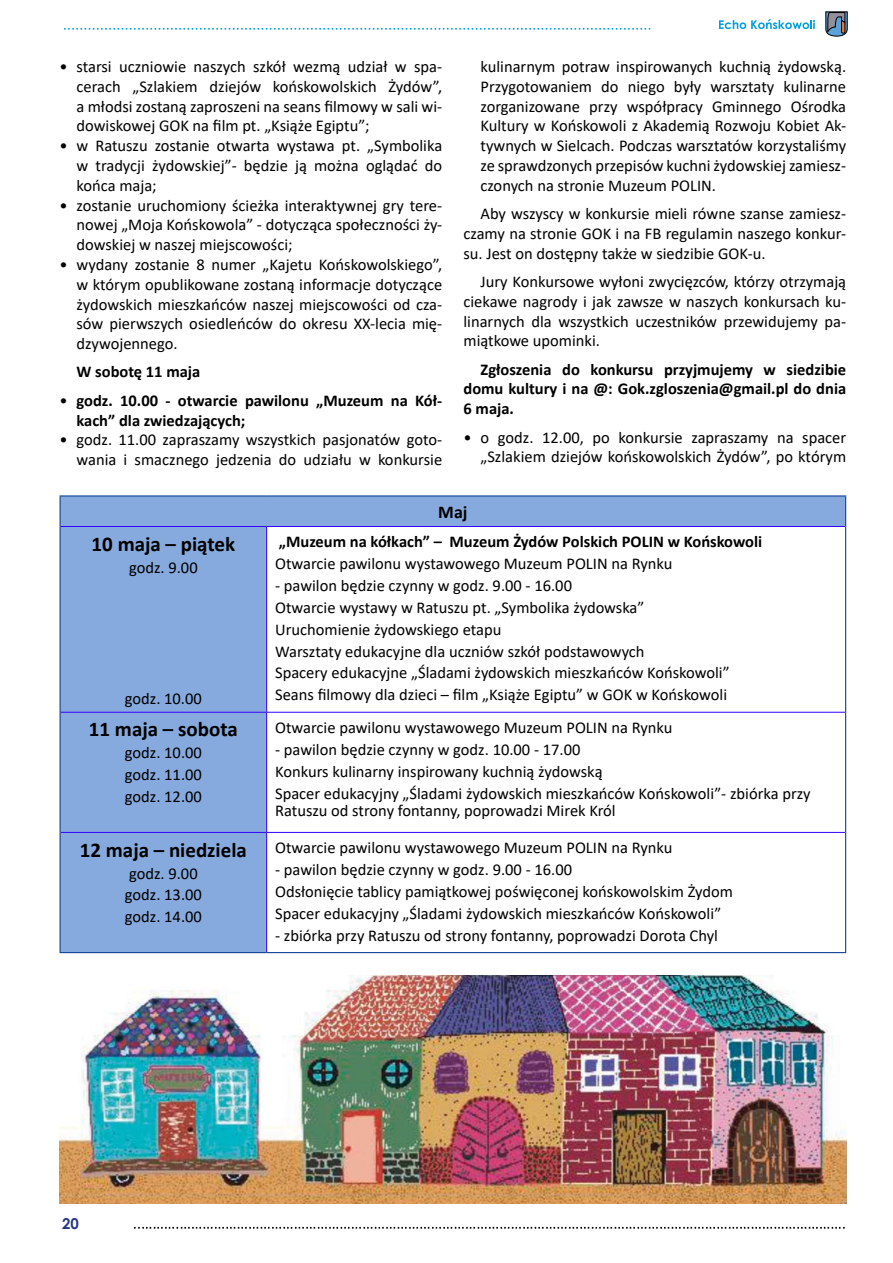
<style>
.page{position:relative;width:893px;height:1263px;background:#fff}
.page>*{position:absolute;margin:0;border:0;box-sizing:border-box;transform-origin:0 0}
.t1{font:700 21px "Calibri";color:#000}
.t2{font:700 18px "Calibri";color:#000}
.t3{font:16.5px/19.8px "Calibri";color:#000;text-align:justify}
.t4{font:700 16.5px/19.8px "Calibri";color:#000}
.t5{font:700 15px "Century Gothic";color:#283583}
.s1{font-weight:400}
</style>
<div class="page">
<svg style="left:134px;top:1227px;width:711px;height:2px"></svg>
<svg style="left:719px;top:19px;width:96px;height:10px"></svg>
<svg style="left:64px;top:28px;width:586px;height:2px"></svg>
<svg style="left:825px;top:12px;width:22px;height:24px"></svg>
<svg style="left:61px;top:496px;width:784px;height:456px"></svg>
<hr style="left:61px;top:526px;width:206px;height:1px;background:#3000ff">
<hr style="left:267px;top:526px;width:578px;height:1px;background:#3000ff">
<hr style="left:61px;top:712px;width:206px;height:1px;background:#3000ff">
<hr style="left:267px;top:712px;width:578px;height:1px;background:#3000ff">
<hr style="left:61px;top:832px;width:206px;height:1px;background:#3000ff">
<hr style="left:267px;top:832px;width:578px;height:1px;background:#3000ff">
<hr style="left:266px;top:527px;width:1px;height:185px;background:#3000ff">
<hr style="left:266px;top:713px;width:1px;height:119px;background:#3000ff">
<hr style="left:266px;top:833px;width:1px;height:119px;background:#3000ff">
<hr style="left:60px;top:495px;width:207px;height:1px;background:#164194">
<hr style="left:60px;top:496px;width:1px;height:30px;background:#164194">
<hr style="left:267px;top:495px;width:579px;height:1px;background:#164194">
<hr style="left:845px;top:496px;width:1px;height:30px;background:#164194">
<hr style="left:60px;top:526px;width:1px;height:186px;background:#164194">
<hr style="left:845px;top:526px;width:1px;height:186px;background:#164194">
<hr style="left:60px;top:712px;width:1px;height:120px;background:#164194">
<hr style="left:845px;top:712px;width:1px;height:120px;background:#164194">
<hr style="left:60px;top:832px;width:1px;height:120px;background:#164194">
<hr style="left:845px;top:832px;width:1px;height:120px;background:#164194">
<hr style="left:60px;top:952px;width:207px;height:1px;background:#164194">
<hr style="left:267px;top:952px;width:579px;height:1px;background:#164194">
<img style="left:60px;top:975px;width:786px;height:228px">
<p class="t3" style="left:77px;top:56px;width:367px;text-indent:-17px">• starsi uczniowie naszych szkół wezmą udział w spa&shy;cerach „Szlakiem dziejów końskowolskich Żydów”, a młodsi zostaną zaproszeni na seans filmowy w sali wi&shy;dowiskowej GOK na film pt. „Książe Egiptu”;</p>
<p class="t3" style="left:77px;top:135px;width:367px;text-indent:-17px">• w Ratuszu zostanie otwarta wystawa pt. „Symbolika w tradycji żydowskiej”- będzie ją można oglądać do końca maja;</p>
<p class="t3" style="left:77px;top:195px;width:367px;text-indent:-17px">• zostanie uruchomiony ścieżka interaktywnej gry tere&shy;nowej „Moja Końskowola” - dotycząca społeczności ży&shy;dowskiej w naszej miejscowości;</p>
<p class="t3" style="left:77px;top:254px;width:367px;text-indent:-17px">• wydany zostanie 8 numer „Kajetu Końskowolskiego”, w którym opublikowane zostaną informacje dotyczące żydowskich mieszkańców naszej miejscowości od cza&shy;sów pierwszych osiedleńców do okresu XX-lecia mię&shy;dzywojennego.</p>
<p class="t4" style="left:77px;top:362px;width:125px">W sobotę 11 maja</p>
<p class="t4" style="left:77px;top:390px;width:367px;text-indent:-17px"><span class="s1">•</span> godz. 10.00 - otwarcie pawilonu „Muzeum na Kół&shy;kach” dla zwiedzających;</p>
<p class="t3" style="left:60px;top:430px;width:384px;text-align:right">• godz. 11.00 zapraszamy wszystkich pasjonatów goto&shy;wania i smacznego jedzenia do udziału w konkursie</p>
<p class="t3" style="left:480px;top:56px;width:367px">kulinarnym potraw inspirowanych kuchnią żydowską.<br>Przygotowaniem do niego były warsztaty kulinarne zorganizowane przy współpracy Gminnego Ośrodka Kultury w Końskowoli z Akademią Rozwoju Kobiet Ak&shy;tywnych w Sielcach. Podczas warsztatów korzystaliśmy ze sprawdzonych przepisów kuchni żydowskiej zamiesz&shy;czonych na stronie Muzeum POLIN.</p>
<p class="t3" style="left:463px;top:203px;width:384px;text-indent:17px">Aby wszyscy w konkursie mieli równe szanse zamiesz&shy;czamy na stronie GOK i na FB regulamin naszego konkur&shy;su. Jest on dostępny także w siedzibie GOK-u.</p>
<p class="t3" style="left:463px;top:271px;width:384px;text-indent:17px">Jury Konkursowe wyłoni zwycięzców, którzy otrzymają ciekawe nagrody i jak zawsze w naszych konkursach ku&shy;linarnych dla wszystkich uczestników przewidujemy pa&shy;miątkowe upominki.</p>
<p class="t4" style="left:463px;top:359px;width:384px;text-align:justify;text-indent:17px">Zgłoszenia do konkursu przyjmujemy w siedzibie domu kultury i na @: Gok.zgloszenia@gmail.pl do dnia 6 maja.</p>
<p class="t3" style="left:463px;top:427px;width:384px;text-align:right">• o godz. 12.00, po konkursie zapraszamy na spacer „Szlakiem dziejów końskowolskich Żydów”, po którym</p>
<p class="t1" style="left:92px;top:529px;width:145px">10 maja – piątek</p>
<p class="t3" style="left:129px;top:557px;width:70px">godz. 9.00</p>
<p class="t3" style="left:125px;top:688px;width:79px">godz. 10.00</p>
<p class="t1" style="left:89px;top:715px;width:150px">11 maja – sobota</p>
<p class="t3" style="left:125px;top:741px;width:79px;line-height:21.9px">godz. 10.00 godz. 11.00 godz. 12.00</p>
<p class="t1" style="left:80px;top:835px;width:169px">12 maja – niedziela</p>
<p class="t3" style="left:125px;top:862px;width:79px;line-height:21.9px;text-align:left">godz. 9.00 godz. 13.00 godz. 14.00</p>
<p class="t2" style="left:438px;top:499px;width:31px">Maj</p>
<p class="t4" style="left:279px;top:532px;width:485px">„Muzeum na kółkach” – Muzeum Żydów Polskich POLIN w Końskowoli</p>
<p class="t3" style="left:275px;top:553px;width:399px">Otwarcie pawilonu wystawowego Muzeum POLIN na Rynku</p>
<p class="t3" style="left:275px;top:574px;width:456px;line-height:21.9px;text-align:left">- pawilon będzie czynny w godz. 9.00 - 16.00<br>Otwarcie wystawy w Ratuszu pt. „Symbolika żydowska” Uruchomienie żydowskiego etapu<br>Warsztaty edukacyjne dla uczniów szkół podstawowych<br>Spacery edukacyjne „Śladami żydowskich mieszkańców Końskowoli” Seans filmowy dla dzieci – film „Książe Egiptu” w GOK w Końskowoli</p>
<p class="t3" style="left:275px;top:717px;width:399px">Otwarcie pawilonu wystawowego Muzeum POLIN na Rynku</p>
<p class="t3" style="left:275px;top:738px;width:537px;line-height:21.9px;text-align:left">- pawilon będzie czynny w godz. 10.00 - 17.00<br>Konkurs kulinarny inspirowany kuchnią żydowską<br>Spacer edukacyjny „Śladami żydowskich mieszkańców Końskowoli”- zbiórka przy</p>
<p class="t3" style="left:275px;top:800px;width:342px">Ratuszu od strony fontanny, poprowadzi Mirek Król</p>
<p class="t3" style="left:275px;top:837px;width:399px">Otwarcie pawilonu wystawowego Muzeum POLIN na Rynku</p>
<p class="t3" style="left:275px;top:858px;width:459px;line-height:21.9px;text-align:left">- pawilon będzie czynny w godz. 9.00 - 16.00<br>Odsłonięcie tablicy pamiątkowej poświęconej końskowolskim Żydom<br>Spacer edukacyjny „Śladami żydowskich mieszkańców Końskowoli”</p>
<p class="t3" style="left:275px;top:925px;width:444px">- zbiórka przy Ratuszu od strony fontanny, poprowadzi Dorota Chyl</p>
<p class="t5" style="left:62px;top:1212px;width:18px">20</p>
</div>
